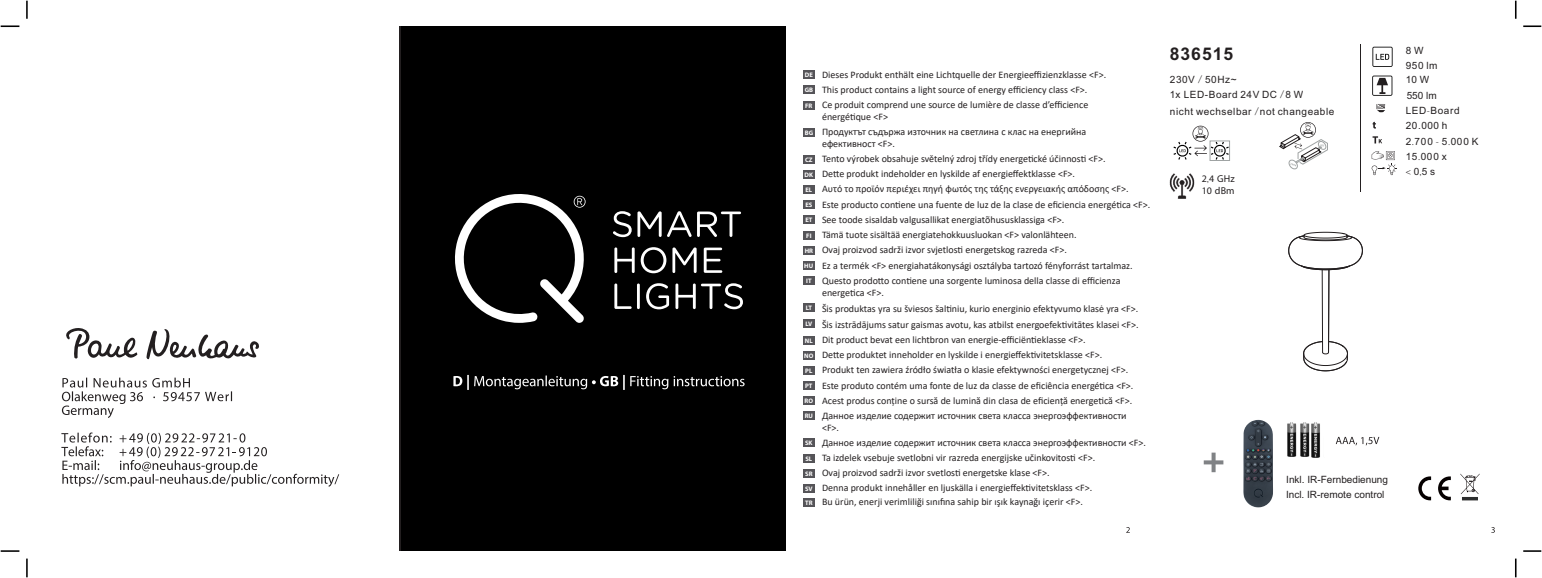
<style>
.page{position:relative;width:1542px;height:578px;background:#fff}
.page>*{position:absolute;margin:0;border:0;box-sizing:border-box;transform-origin:0 0}
.t1{font:700 17.5px "Arial";letter-spacing:.055em;color:#231f20}
.t2{font:10px/15.1px "Calibri";color:#231f20}
.t3{font:10px/15.4px "Arial";letter-spacing:.055em;color:#231f20}
.t4{font:10px/15.4px "Arial";color:#231f20}
.t5{font:10px/12px "Myriad Pro";letter-spacing:.01em;color:#231f20}
.t6{font:700 6.5px/14.1px "Myriad Pro";color:#fff}
.s1{font-family:"Adobe Fangsong Std"}
</style>
<div class="page">
<div style="left:399px;top:26px;width:386px;height:525px;background:#000"></div>
<hr style="left:637px;top:283px;width:3px;height:26px;background:#fff">
<svg style="left:637px;top:211px;width:24px;height:26px"></svg>
<svg style="left:614px;top:247px;width:20px;height:26px"></svg>
<svg style="left:614px;top:283px;width:17px;height:26px"></svg>
<svg style="left:613px;top:211px;width:18px;height:26px"></svg>
<svg style="left:703px;top:247px;width:19px;height:26px"></svg>
<svg style="left:640px;top:247px;width:26px;height:26px"></svg>
<svg style="left:675px;top:283px;width:20px;height:26px"></svg>
<svg style="left:701px;top:283px;width:42px;height:26px"></svg>
<svg style="left:672px;top:247px;width:24px;height:26px"></svg>
<svg style="left:646px;top:283px;width:23px;height:26px"></svg>
<svg style="left:667px;top:211px;width:24px;height:26px"></svg>
<svg style="left:697px;top:211px;width:44px;height:26px"></svg>
<svg style="left:453px;top:375px;width:171px;height:15px"></svg>
<svg style="left:630px;top:376px;width:114px;height:13px"></svg>
<svg style="left:455px;top:194px;width:131px;height:129px"></svg>
<hr style="left:1359px;top:45px;width:1px;height:147px;background:#231f20">
<svg style="left:1515px;top:1px;width:1px;height:18px"></svg>
<svg style="left:26px;top:1px;width:2px;height:18px"></svg>
<svg style="left:1523px;top:25px;width:18px;height:2px"></svg>
<svg style="left:1523px;top:550px;width:18px;height:1px"></svg>
<svg style="left:1px;top:25px;width:18px;height:2px"></svg>
<svg style="left:1px;top:550px;width:18px;height:1px"></svg>
<svg style="left:1515px;top:558px;width:1px;height:19px"></svg>
<svg style="left:26px;top:558px;width:2px;height:19px"></svg>
<svg style="left:1376px;top:104px;width:9px;height:8px"></svg>
<svg style="left:1371px;top:151px;width:25px;height:24px"></svg>
<svg style="left:1372px;top:122px;width:3px;height:6px"></svg>
<svg style="left:1372px;top:136px;width:10px;height:7px"></svg>
<svg style="left:1372px;top:47px;width:20px;height:20px"></svg>
<svg style="left:1372px;top:76px;width:20px;height:20px"></svg>
<hr style="left:399px;top:26px;width:1px;height:525px;background:#231f20">
<svg style="left:1491px;top:527px;width:3px;height:6px"></svg>
<div style="left:1209px;top:141px;width:20px;height:20px;border:1px solid #9fa3a3"></div>
<svg style="left:1173px;top:126px;width:55px;height:34px"></svg>
<svg style="left:66px;top:328px;width:193px;height:32px"></svg>
<svg style="left:62px;top:377px;width:170px;height:41px"></svg>
<svg style="left:61px;top:432px;width:278px;height:54px"></svg>
<img style="left:1169px;top:174px;width:25px;height:24px">
<svg style="left:1288px;top:232px;width:74px;height:139px"></svg>
<div style="left:803px;top:71px;width:12px;height:8px;background:#555458"></div>
<div style="left:803px;top:86px;width:12px;height:8px;background:#555458"></div>
<div style="left:803px;top:101px;width:12px;height:8px;background:#555458"></div>
<div style="left:803px;top:128px;width:12px;height:8px;background:#555458"></div>
<div style="left:803px;top:155px;width:12px;height:8px;background:#555458"></div>
<div style="left:803px;top:170px;width:12px;height:8px;background:#555458"></div>
<div style="left:803px;top:185px;width:12px;height:9px;background:#555458"></div>
<div style="left:803px;top:200px;width:12px;height:9px;background:#555458"></div>
<div style="left:803px;top:216px;width:12px;height:8px;background:#555458"></div>
<div style="left:803px;top:231px;width:12px;height:8px;background:#555458"></div>
<div style="left:803px;top:246px;width:12px;height:8px;background:#555458"></div>
<div style="left:803px;top:261px;width:12px;height:8px;background:#555458"></div>
<div style="left:803px;top:276px;width:12px;height:9px;background:#555458"></div>
<div style="left:803px;top:303px;width:12px;height:9px;background:#555458"></div>
<div style="left:803px;top:320px;width:12px;height:8px;background:#555458"></div>
<div style="left:803px;top:336px;width:12px;height:8px;background:#555458"></div>
<div style="left:803px;top:351px;width:12px;height:8px;background:#555458"></div>
<div style="left:803px;top:366px;width:12px;height:8px;background:#555458"></div>
<div style="left:803px;top:381px;width:12px;height:8px;background:#555458"></div>
<div style="left:803px;top:396px;width:12px;height:8px;background:#555458"></div>
<div style="left:803px;top:411px;width:12px;height:9px;background:#555458"></div>
<div style="left:803px;top:438px;width:12px;height:9px;background:#555458"></div>
<div style="left:803px;top:454px;width:12px;height:8px;background:#555458"></div>
<div style="left:803px;top:469px;width:12px;height:8px;background:#555458"></div>
<div style="left:803px;top:484px;width:12px;height:8px;background:#555458"></div>
<div style="left:803px;top:498px;width:12px;height:8px;background:#555458"></div>
<svg style="left:1203px;top:452px;width:20px;height:20px"></svg>
<svg style="left:1335px;top:437px;width:44px;height:8px"></svg>
<img style="left:1243px;top:420px;width:30px;height:87px">
<img style="left:1287px;top:422px;width:33px;height:36px">
<svg style="left:1460px;top:473px;width:19px;height:21px"></svg>
<hr style="left:1461px;top:497px;width:16px;height:3px;background:#2c2d2d">
<svg style="left:1418px;top:476px;width:12px;height:24px"></svg>
<svg style="left:1438px;top:476px;width:12px;height:24px"></svg>
<svg style="left:1279px;top:122px;width:48px;height:47px"></svg>
<p class="t1" style="left:1169px;top:47px;width:65px">836515</p>
<p class="t3" style="left:1405px;top:43px;width:33px">8 W<br>950 lm</p>
<p class="t3" style="left:1405px;top:72px;width:25px">10 W</p>
<p class="t2" style="left:822px;top:67px;width:286px">Dieses Produkt enthält eine Lichtquelle der Energieeffizienzklasse &lt;F&gt;.<br>This product contains a light source of energy efficiency class &lt;F&gt;.<br>Ce produit comprend une source de lumière de classe d’efficience</p>
<p class="t2" style="left:822px;top:109px;width:266px">énergétique &lt;F&gt;<br>Продуктът съдържа източник на светлина с клас на енергийна</p>
<p class="t2" style="left:822px;top:136px;width:330px">ефективност &lt;F&gt;.<br>Tento výrobek obsahuje světelný zdroj třídy energetické účinnosti &lt;F&gt;.<br>Dette produkt indeholder en lyskilde af energieffektklasse &lt;F&gt;.<br>Αυτό το προϊόν περιέχει πηγή φωτός της τάξης ενεργειακής απόδοσης &lt;F&gt;.<br>Este producto contiene una fuente de luz de la clase de eficiencia energética &lt;F&gt;.<br>See toode sisaldab valgusallikat energiatõhususklassiga &lt;F&gt;.<br>Tämä tuote sisältää energiatehokkuusluokan &lt;F&gt; valonlähteen.<br>Ovaj proizvod sadrži izvor svjetlosti energetskog razreda &lt;F&gt;.<br>Ez a termék &lt;F&gt; energiahatákonysági osztályba tartozó fényforrást tartalmaz.<br>Questo prodotto contiene una sorgente luminosa della classe di efficienza</p>
<p class="t2" style="left:822px;top:284px;width:318px;line-height:16.2px">energetica &lt;F&gt;.<br>Šis produktas yra su šviesos šaltiniu, kurio energinio efektyvumo klasė yra &lt;F&gt;.<br>Šis izstrādājums satur gaismas avotu, kas atbilst energoefektivitātes klasei &lt;F&gt;.</p>
<p class="t2" style="left:822px;top:332px;width:313px">Dit product bevat een lichtbron van energie-efficiëntieklasse &lt;F&gt;.<br>Dette produktet inneholder en lyskilde i energieffektivitetsklasse &lt;F&gt;.<br>Produkt ten zawiera źródło światła o klasie efektywności energetycznej &lt;F&gt;.<br>Este produto contém uma fonte de luz da classe de eficiência energética &lt;F&gt;.<br>Acest produs conține o sursă de lumină din clasa de eficiență energetică &lt;F&gt;.<br>Данное изделие содержит источник света класса энергоэффективности</p>
<p class="t2" style="left:822px;top:419px;width:325px">&lt;F&gt;.<br>Данное изделие содержит источник света класса энергоэффективности &lt;F&gt;.<br>Ta izdelek vsebuje svetlobni vir razreda energijske učinkovitosti &lt;F&gt;.<br>Ovaj proizvod sadrži izvor svetlosti energetske klase &lt;F&gt;.<br>Denna produkt innehåller en ljuskälla i energieffektivitetsklass &lt;F&gt;.<br>Bu ürün, enerji verimliliği sınıfına sahip bir ışık kaynağı içerir &lt;F&gt;.</p>
<p class="t6" style="left:805px;top:68px;width:9px">DE</p>
<p class="t6" style="left:804px;top:83px;width:10px">GB</p>
<p class="t6" style="left:805px;top:98px;width:9px">FR</p>
<p class="t6" style="left:804px;top:125px;width:10px">BG</p>
<p class="t6" style="left:805px;top:152px;width:9px">CZ</p>
<p class="t6" style="left:804px;top:167px;width:10px">DK</p>
<p class="t6" style="left:805px;top:182px;width:8px">EL</p>
<p class="t6" style="left:805px;top:197px;width:8px">ES</p>
<p class="t6" style="left:805px;top:213px;width:9px">ET</p>
<p class="t6" style="left:806px;top:228px;width:7px">FI</p>
<p class="t6" style="left:804px;top:243px;width:10px">HR</p>
<p class="t6" style="left:804px;top:258px;width:10px">HU</p>
<p class="t6" style="left:806px;top:273px;width:7px">IT</p>
<p class="t6" style="left:805px;top:300px;width:8px">LT</p>
<p class="t6" style="left:805px;top:317px;width:9px">LV</p>
<p class="t6" style="left:805px;top:333px;width:9px">NL</p>
<p class="t6" style="left:804px;top:348px;width:11px">NO</p>
<p class="t6" style="left:805px;top:363px;width:9px">PL</p>
<p class="t6" style="left:805px;top:378px;width:9px">PT</p>
<p class="t6" style="left:804px;top:393px;width:10px">RO</p>
<p class="t6" style="left:804px;top:408px;width:10px">RU</p>
<p class="t6" style="left:805px;top:436px;width:9px">SK</p>
<p class="t6" style="left:805px;top:451px;width:8px">SL</p>
<p class="t6" style="left:805px;top:466px;width:9px">SR</p>
<p class="t6" style="left:805px;top:481px;width:9px">SV<br>TR</p>
<p class="t4" style="left:1286px;top:472px;width:103px">Inkl. IR-Fernbedienung<br>Incl. IR-remote control</p>
<p class="t3" style="left:1169px;top:72px;width:135px;line-height:15.8px">230V <span class="s1">/</span> 50Hz~<br>1x LED-Board 24V DC <span class="s1">/</span> 8 W</p>
<p class="t3" style="left:1169px;top:105px;width:166px">nicht wechselbar <span class="s1">/</span> not changeable</p>
<p class="t3" style="left:1405px;top:88px;width:74px">550 lm<br>LED<span class="s1">-</span>Board<br>20.000 h<br>2<span class="s1">.</span>700 <span class="s1">-</span> 5<span class="s1">.</span>000 K<br>15<span class="s1">.</span>000 x<br><span class="s1">&lt;</span> 0<span class="s1">,</span>5 s</p>
<p class="t5" style="left:1201px;top:173px;width:35px">2<span class="s1">,</span>4 GHz<br>10 dBm</p>
</div>
